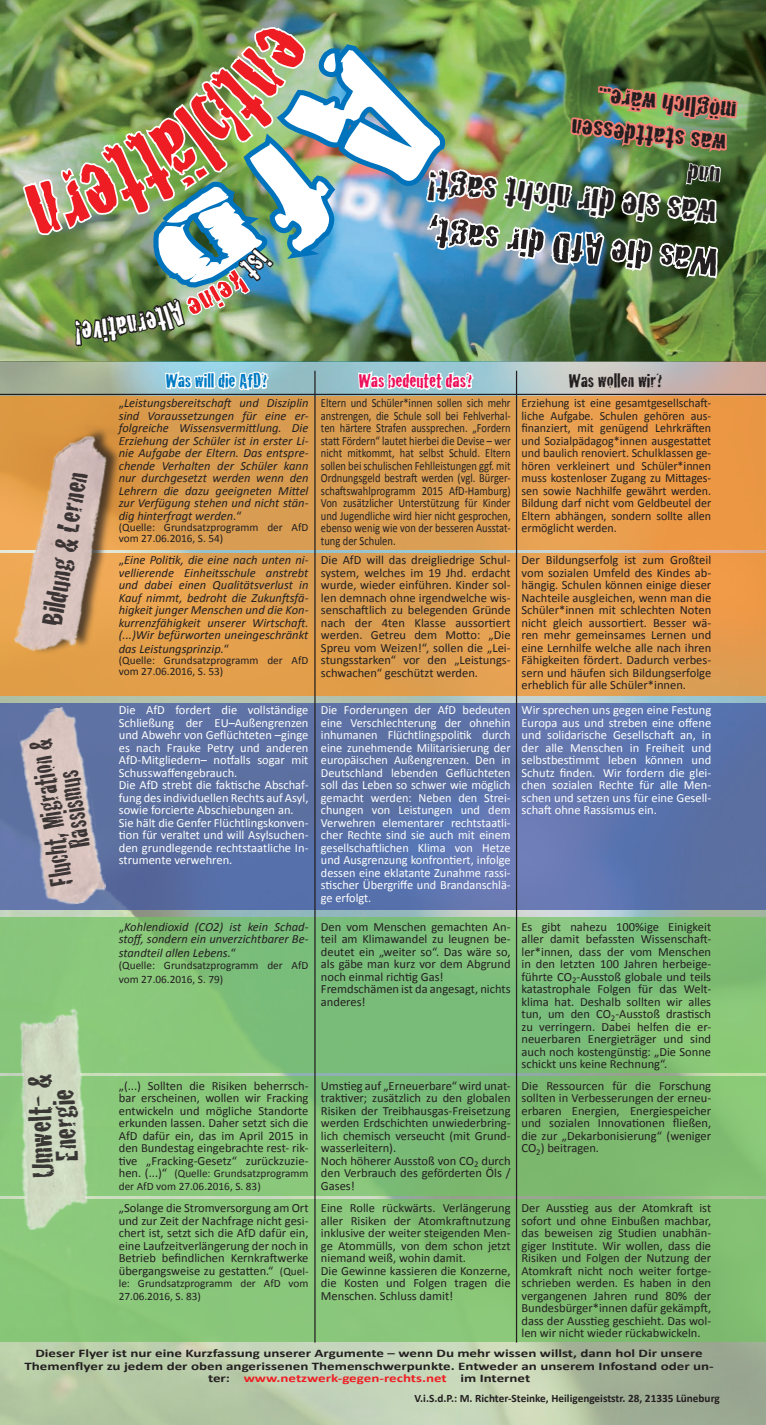
<style>
.page{position:relative;width:766px;height:1425px;background:#fff}
.page>*{position:absolute;margin:0;border:0;box-sizing:border-box;transform-origin:0 0}
.t1{font:40.12px/48.1px "Cracked";color:#231f20;scale:1.15 1}
.t2{font:32.62px/24.1px "Cracked";color:#231f20;text-align:center}
.t3{font:31.5px/23.4px "Cracked";color:#231f20;text-align:center;scale:.82 1}
.t4{font:31.12px "Cracked";color:#231f20}
.t5{font:28.12px/33.8px "Cracked";color:#231f20;scale:1.15 1}
.t6{font:20px "Cracked";color:#ed105b}
.t7{font:20px "Cracked";color:#007bc3}
.t8{font:20px "Cracked";color:#231f20}
.t9{font:12.5px/12.5px "Calibri";color:#231f20;text-align:justify}
.t10{font:12.5px/12.5px "Calibri";color:#fff;text-align:justify}
.t11{font:italic 12.5px/12.5px "Calibri";color:#231f20;text-align:justify}
.t12{font:12.5px/12.5px "Calibri";color:#231f20;text-align:justify;scale:.84 1}
.t13{font:12.5px/12.5px "Calibri";color:#231f20;text-align:justify;scale:.96 1}
.t14{font:700 11.5px/12.5px "Calibri";color:#231f20;text-align:center;scale:1.3 1}
.t15{font:11.25px/11.2px "Calibri";color:#231f20}
.t16{font:700 11.25px "Calibri";color:#231f20}
.s1{font-style:normal}
.s2{font-size:12.5px}
.s3{font-size:11.25px}
.s4{color:#ee1d23}
</style>
<div class="page">
<img style="left:0;top:0;width:765px;height:1424px">
<svg style="left:0;top:396px;width:765px;height:154px;background:#e79945"></svg>
<div style="left:0;top:553px;width:765px;height:142px;background:#e29f51"></div>
<div style="left:16px;top:420px;width:112px;height:235px;background:#e9a54f"></div>
<img style="left:11px;top:424px;width:85px;height:230px">
<svg style="left:0;top:703px;width:765px;height:206px;background:#5c72a8"></svg>
<img style="left:15px;top:704px;width:93px;height:205px">
<div style="left:0;top:1076px;width:765px;height:119px;background:linear-gradient(to bottom,#80bf76,#82bf74)"></div>
<div style="left:0;top:917px;width:765px;height:155px;background:linear-gradient(to bottom,#81c17b,#80c178)"></div>
<div style="left:0;top:1199px;width:765px;height:143px;background:linear-gradient(to right,#8dcc7e,#7db96e)"></div>
<img style="left:0;top:1004px;width:105px;height:227px">
<hr style="left:0;top:394px;width:765px;height:1px;background:#231f20">
<hr style="left:314px;top:371px;width:1px;height:971px;background:#231f20">
<hr style="left:515px;top:371px;width:2px;height:971px;background:#231f20">
<img style="left:21px;top:6px;width:721px;height:586px">
<h3 class="t5" style="left:726px;top:197px;width:142px;text-indent:9px;rotate:-174deg">und<br>was stattdessen möglich wäre...</h3>
<h1 class="t1" style="left:714px;top:289px;width:259px;rotate:-174deg">Was die AfD dir sagt, was sie dir nicht sagt!</h1>
<h3 class="t4" style="left:27px;top:621px;width:158px;rotate:-80deg">Bildung &amp; Lernen</h3>
<h3 class="t3" style="left:49px;top:887px;width:182px;rotate:-99deg">Flucht, Migration &amp;<br>Rassismus</h3>
<h2 class="t2" style="left:30px;top:1179px;width:107px;rotate:-93deg">Umwelt- &amp;<br>Energie</h2>
<h3 class="t7" style="left:166px;top:365px;width:103px">Was will die AfD?</h3>
<h3 class="t6" style="left:359px;top:365px;width:115px">Was bedeutet das?</h3>
<h3 class="t8" style="left:568px;top:365px;width:95px">Was wollen wir?</h3>
<p class="t11" style="left:119px;top:396px;width:191px"><span class="s1">„</span>Leistungsbereitschaft und Disziplin sind Voraussetzungen für eine er&shy;folgreiche Wissensvermittlung. Die Erziehung der Schüler ist in erster Li&shy;nie Aufgabe der Eltern. Das entspre&shy;chende Verhalten der Schüler kann nur durchgesetzt werden wenn den Lehrern die dazu geeigneten Mittel zur Verfügung stehen und nicht stän&shy;dig hinterfragt werden.<span class="s1">“</span></p>
<p class="t15" style="left:119px;top:521px;width:191px">(Quelle: Grundsatzprogramm der AfD vom 27.06.2016, S. 54)</p>
<p class="t11" style="left:119px;top:553px;width:191px"><span class="s1">„</span>Eine Politik, die eine nach unten ni&shy;vellierende Einheitsschule anstrebt und dabei einen Qualitätsverlust in Kauf nimmt, bedroht die Zukunftsfä&shy;higkeit junger Menschen und die Kon&shy;kurrenzfähigkeit unserer Wirtschaft. (...)Wir befürworten uneingeschränkt</p>
<p class="t11" style="left:119px;top:642px;width:112px">das Leistungsprinzip.<span class="s1">“</span></p>
<p class="t15" style="left:119px;top:654px;width:191px">(Quelle: Grundsatzprogramm der AfD vom 27.06.2016, S. 53)</p>
<p class="t12" style="left:321px;top:396px;width:227px">Eltern und Schüler*innen sollen sich mehr anstrengen, die Schule soll bei Fehlverhal&shy;ten härtere Strafen aussprechen. „Fordern statt Fördern“ lautet hierbei die Devise – wer nicht mitkommt, hat selbst Schuld. Eltern sollen bei schulischen Fehlleistungen ggf. mit Ordnungsgeld bestraft werden (vgl. Bürger&shy;schaftswahlprogramm 2015 AfD-Hamburg)<br>Von zusätzlicher Unterstützung für Kinder und Jugendliche wird hier nicht gesprochen, ebenso wenig wie von der besseren Ausstat&shy;tung der Schulen.</p>
<p class="t13" style="left:521px;top:396px;width:199px">Erziehung ist eine gesamtgesellschaft&shy;liche Aufgabe. Schulen gehören aus&shy;finanziert, mit genügend Lehrkräften und Sozialpädagog*innen ausgestattet und baulich renoviert. Schulklassen ge&shy;hören verkleinert und Schüler*innen muss kostenloser Zugang zu Mittages&shy;sen sowie Nachhilfe gewährt werden.<br>Bildung darf nicht vom Geldbeutel der Eltern abhängen, sondern sollte allen ermöglicht werden.</p>
<p class="t9" style="left:321px;top:553px;width:191px">Die AfD will das dreigliedrige Schul&shy;system, welches im 19 Jhd. erdacht wurde, wieder einführen. Kinder sol&shy;len demnach ohne irgendwelche wis&shy;senschaftlich zu belegenden Gründe nach der 4ten Klasse aussortiert werden. Getreu dem Motto: „Die Spreu vom Weizen!“, sollen die „Lei&shy;stungsstarken“ vor den „Leistungs&shy;schwachen“ geschützt werden.</p>
<p class="t9" style="left:521px;top:553px;width:191px">Der Bildungserfolg ist zum Großteil vom sozialen Umfeld des Kindes ab&shy;hängig. Schulen können einige dieser Nachteile ausgleichen, wenn man die Schüler*innen mit schlechten Noten nicht gleich aussortiert. Besser wä&shy;ren mehr gemeinsames Lernen und eine Lernhilfe welche alle nach ihren Fähigkeiten fördert. Dadurch verbes&shy;sern und häufen sich Bildungserfolge erheblich für alle Schüler*innen.</p>
<p class="t10" style="left:119px;top:703px;width:191px;text-align:left">Die AfD fordert die vollständige Schließung der EU–Außengrenzen und Abwehr von Geflüchteten –ginge es nach Frauke Petry und anderen AfD-Mitgliedern– notfalls sogar mit Schusswaffengebrauch.<br>Die AfD strebt die faktische Abschaf&shy;fung des individuellen Rechts auf Asyl, sowie forcierte Abschiebungen an.<br>Sie hält die Genfer Flüchtlingskonven&shy;tion für veraltet und will Asylsuchen&shy;den grundlegende rechtstaatliche In&shy;strumente verwehren.</p>
<p class="t10" style="left:521px;top:703px;width:191px">Wir sprechen uns gegen eine Festung Europa aus und streben eine offene und solidarische Gesellschaft an, in der alle Menschen in Freiheit und selbstbestimmt leben können und Schutz finden. Wir fordern die glei&shy;chen sozialen Rechte für alle Men&shy;schen und setzen uns für eine Gesell&shy;schaft ohne Rassismus ein.</p>
<p class="t10" style="left:321px;top:703px;width:191px">Die Forderungen der AfD bedeuten eine Verschlechterung der ohnehin inhumanen Flüchtlingspolitik durch eine zunehmende Militarisierung der europäischen Außengrenzen. Den in Deutschland lebenden Geflüchteten soll das Leben so schwer wie möglich gemacht werden: Neben den Strei&shy;chungen von Leistungen und dem Verwehren elementarer rechtstaatli&shy;cher Rechte sind sie auch mit einem gesellschaftlichen Klima von Hetze und Ausgrenzung konfrontiert, infolge dessen eine eklatante Zunahme rassi&shy;stischer Übergriffe und Brandanschlä&shy;ge erfolgt.</p>
<p class="t11" style="left:119px;top:919px;width:191px"><span class="s1">„</span>Kohlendioxid (CO2) ist kein Schad&shy;stoff, sondern ein unverzichtbarer Be-</p>
<p class="t11" style="left:119px;top:945px;width:119px">standteil allen Lebens.<span class="s1">“</span></p>
<p class="t15" style="left:119px;top:958px;width:191px;line-height:13.8px">(Quelle: Grundsatzprogramm der AfD vom 27.06.2016, S. 79)</p>
<p class="t9" style="left:119px;top:1078px;width:191px">„(...) Sollten die Risiken beherrsch&shy;bar erscheinen, wollen wir Fracking entwickeln und mögliche Standorte erkunden lassen. Daher setzt sich die AfD dafür ein, das im April 2015 in den Bundestag eingebrachte rest- rik&shy;tive „Fracking-Gesetz“ zurückzuzie-</p>
<p class="t15" style="left:119px;top:1166px;width:191px;line-height:12.5px"><span class="s2">hen. (...)“</span> (Quelle: Grundsatzprogramm der AfD vom 27.06.2016, S. 83)</p>
<p class="t9" style="left:119px;top:1201px;width:191px">„Solange die Stromversorgung am Ort und zur Zeit der Nachfrage nicht gesi&shy;chert ist, setzt sich die AfD dafür ein, eine Laufzeitverlängerung der noch in Betrieb befindlichen Kernkraftwerke übergangsweise zu gestatten.“ <span class="s3">(Quel-</span></p>
<p class="t15" style="left:119px;top:1276px;width:191px;line-height:12.5px">le: Grundsatzprogramm der AfD vom<br>27.06.2016, S. 83)</p>
<p class="t9" style="left:321px;top:919px;width:191px;text-align:left">Den vom Menschen gemachten An&shy;teil am Klimawandel zu leugnen be&shy;deutet ein „weiter so“. Das wäre so, als gäbe man kurz vor dem Abgrund noch einmal richtig Gas!<br>Fremdschämen ist da angesagt, nichts anderes!</p>
<p class="t9" style="left:521px;top:919px;width:191px">Es gibt nahezu 100%ige Einigkeit aller damit befassten Wis-sen-schaft&shy;ler*innen, dass der vom Menschen in den letzten 100 Jahren herbeige&shy;führte CO<sub>2</sub>-Ausstoß globale und teils katastrophale Folgen für das Welt&shy;klima hat. Deshalb sollten wir alles tun, um den CO<sub>2</sub>-Ausstoß drastisch zu verringern. Dabei helfen die er&shy;neuerbaren Energieträger und sind auch noch kostengünstig: „Die Sonne schickt uns keine Rechnung“.</p>
<p class="t9" style="left:321px;top:1078px;width:191px;text-align:left">Umstieg auf „Erneuerbare“ wird unat&shy;traktiver; zusätzlich zu den globalen<br>Risiken der Treibhausgas-Freisetzung werden Erdschichten unwiederbring&shy;lich chemisch verseucht (mit Grund&shy;wasserleitern).<br>Noch höherer Ausstoß von CO<sub>2</sub> durch den Verbrauch des geförderten Öls /<br>Gases!</p>
<p class="t9" style="left:521px;top:1078px;width:191px">Die Ressourcen für die Forschung sollten in Verbesserungen der erneu&shy;erbaren Energien, Energiespeicher und sozialen Innovationen fließen, die zur „Dekarbonisierung“ (weniger CO<sub>2</sub>) beitragen.</p>
<p class="t9" style="left:321px;top:1201px;width:191px;text-align:left">Eine Rolle rückwärts. Verlängerung aller Risiken der Atomkraftnutzung inklusive der weiter steigenden Men&shy;ge Atommülls, von dem schon jetzt niemand weiß, wohin damit.<br>Die Gewinne kassieren die Konzerne, die Kosten und Folgen tragen die Menschen. Schluss damit!</p>
<p class="t9" style="left:521px;top:1201px;width:191px">Der Ausstieg aus der Atomkraft ist sofort und ohne Einbußen machbar, das beweisen zig Studien unabhän&shy;giger Institute. Wir wollen, dass die Risiken und Folgen der Nutzung der Atomkraft nicht noch weiter fortge&shy;schrieben werden. Es haben in den vergangenen Jahren rund 80% der Bundesbürger*innen dafür gekämpft, dass der Ausstieg geschieht. Das wol&shy;len wir nicht wieder rückabwickeln.</p>
<p class="t14" style="left:24px;top:1346px;width:531px">Dieser Flyer ist nur eine Kurzfassung unserer Argumente – wenn Du mehr wissen willst, dann hol Dir unsere<br>Themenflyer zu jedem der oben angerissenen Themenschwerpunkte. Entweder an unserem Infostand oder un&shy;ter: <span class="s4">www.netzwerk-gegen-rechts.net</span> im Internet</p>
<p class="t16" style="left:414px;top:1390px;width:306px">V.i.S.d.P.: M. Richter-Steinke, Heiligengeiststr. 28, 21335 Lüneburg</p>
</div>
